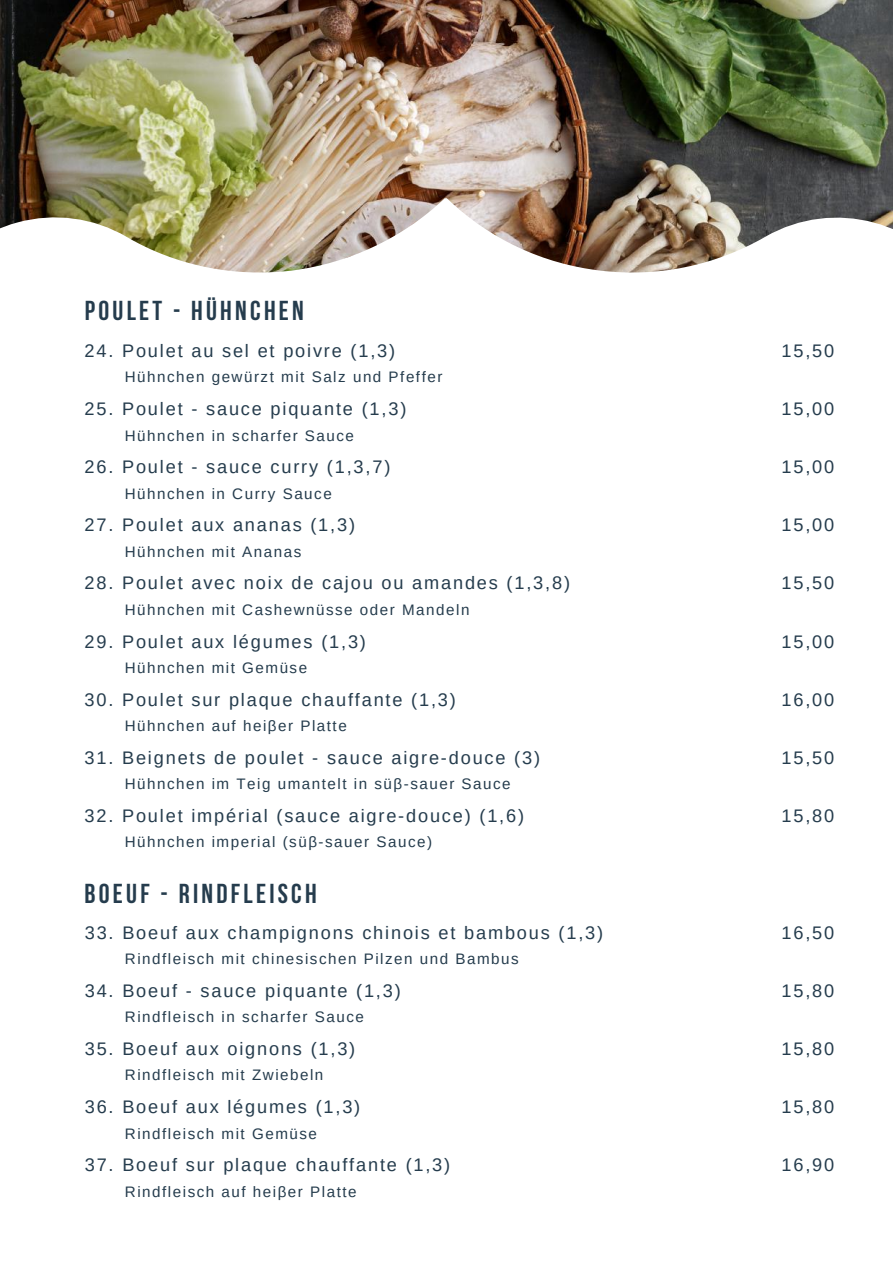
<style>
.page{position:relative;width:893px;height:1264px;background:#fff}
.page>*{position:absolute;margin:0;border:0;box-sizing:border-box;transform-origin:0 0}
.t1{font:700 27.3px "Bebas Neue";letter-spacing:.12em;color:#253c4d}
.t2{font:18.15px "Arimo";letter-spacing:.1em;color:#253c4d}
.t3{font:15.15px "Arimo";letter-spacing:.1em;color:#253c4d}
</style>
<div class="page">
<img style="left:0;top:0;width:892px;height:198px">
<img style="left:0;top:198px;width:892px;height:75px">
<h1 class="t1" style="left:85px;top:300px;width:220px">POULET - HÜHNCHEN</h1>
<p class="t2" style="left:84px;top:340px;width:312px">24. Poulet au sel et poivre (1,3)</p>
<p class="t3" style="left:125px;top:369px;width:319px">Hühnchen gewürzt mit Salz und Pfeffer</p>
<p class="t2" style="left:84px;top:399px;width:323px">25. Poulet - sauce piquante (1,3)</p>
<p class="t3" style="left:125px;top:427px;width:231px">Hühnchen in scharfer Sauce</p>
<p class="t2" style="left:84px;top:457px;width:307px">26. Poulet - sauce curry (1,3,7)</p>
<p class="t3" style="left:125px;top:485px;width:209px">Hühnchen in Curry Sauce</p>
<p class="t2" style="left:84px;top:515px;width:272px">27. Poulet aux ananas (1,3)</p>
<p class="t3" style="left:125px;top:543px;width:178px">Hühnchen mit Ananas</p>
<p class="t2" style="left:84px;top:573px;width:487px">28. Poulet avec noix de cajou ou amandes (1,3,8)</p>
<p class="t3" style="left:125px;top:601px;width:346px">Hühnchen mit Cashewnüsse oder Mandeln</p>
<p class="t2" style="left:84px;top:631px;width:283px">29. Poulet aux légumes (1,3)</p>
<p class="t3" style="left:125px;top:659px;width:184px">Hühnchen mit Gemüse</p>
<p class="t2" style="left:84px;top:689px;width:373px">30. Poulet sur plaque chauffante (1,3)</p>
<p class="t3" style="left:125px;top:717px;width:223px">Hühnchen auf heiβer Platte</p>
<p class="t2" style="left:84px;top:747px;width:457px">31. Beignets de poulet - sauce aigre-douce (3)</p>
<p class="t3" style="left:125px;top:775px;width:387px">Hühnchen im Teig umantelt in süβ-sauer Sauce</p>
<p class="t2" style="left:84px;top:805px;width:441px">32. Poulet impérial (sauce aigre-douce) (1,6)</p>
<p class="t3" style="left:125px;top:833px;width:309px">Hühnchen imperial (süβ-sauer Sauce)</p>
<h1 class="t1" style="left:84px;top:882px;width:234px">BOEUF - RINDFLEISCH</h1>
<p class="t2" style="left:85px;top:922px;width:520px">33. Boeuf aux champignons chinois et bambous (1,3)</p>
<p class="t3" style="left:125px;top:950px;width:395px">Rindfleisch mit chinesischen Pilzen und Bambus</p>
<p class="t2" style="left:85px;top:980px;width:317px">34. Boeuf - sauce piquante (1,3)</p>
<p class="t3" style="left:125px;top:1008px;width:240px">Rindfleisch in scharfer Sauce</p>
<p class="t2" style="left:85px;top:1038px;width:272px">35. Boeuf aux oignons (1,3)</p>
<p class="t3" style="left:125px;top:1066px;width:200px">Rindfleisch mit Zwiebeln</p>
<p class="t2" style="left:85px;top:1096px;width:277px">36. Boeuf aux légumes (1,3)</p>
<p class="t3" style="left:125px;top:1124px;width:193px">Rindfleisch mit Gemüse</p>
<p class="t2" style="left:85px;top:1154px;width:367px">37. Boeuf sur plaque chauffante (1,3)</p>
<p class="t3" style="left:125px;top:1182px;width:233px">Rindfleisch auf heiβer Platte</p>
<p class="t2" style="left:781px;top:340px;width:54px">15,50</p>
<p class="t2" style="left:781px;top:399px;width:54px">15,00</p>
<p class="t2" style="left:781px;top:457px;width:54px">15,00</p>
<p class="t2" style="left:781px;top:515px;width:54px">15,00</p>
<p class="t2" style="left:781px;top:573px;width:54px">15,50</p>
<p class="t2" style="left:781px;top:631px;width:54px">15,00</p>
<p class="t2" style="left:781px;top:689px;width:54px">16,00</p>
<p class="t2" style="left:781px;top:747px;width:54px">15,50</p>
<p class="t2" style="left:781px;top:805px;width:54px">15,80</p>
<p class="t2" style="left:781px;top:922px;width:54px">16,50</p>
<p class="t2" style="left:781px;top:980px;width:54px">15,80</p>
<p class="t2" style="left:781px;top:1038px;width:54px">15,80</p>
<p class="t2" style="left:781px;top:1096px;width:54px">15,80</p>
<p class="t2" style="left:781px;top:1154px;width:54px">16,90</p>
</div>
